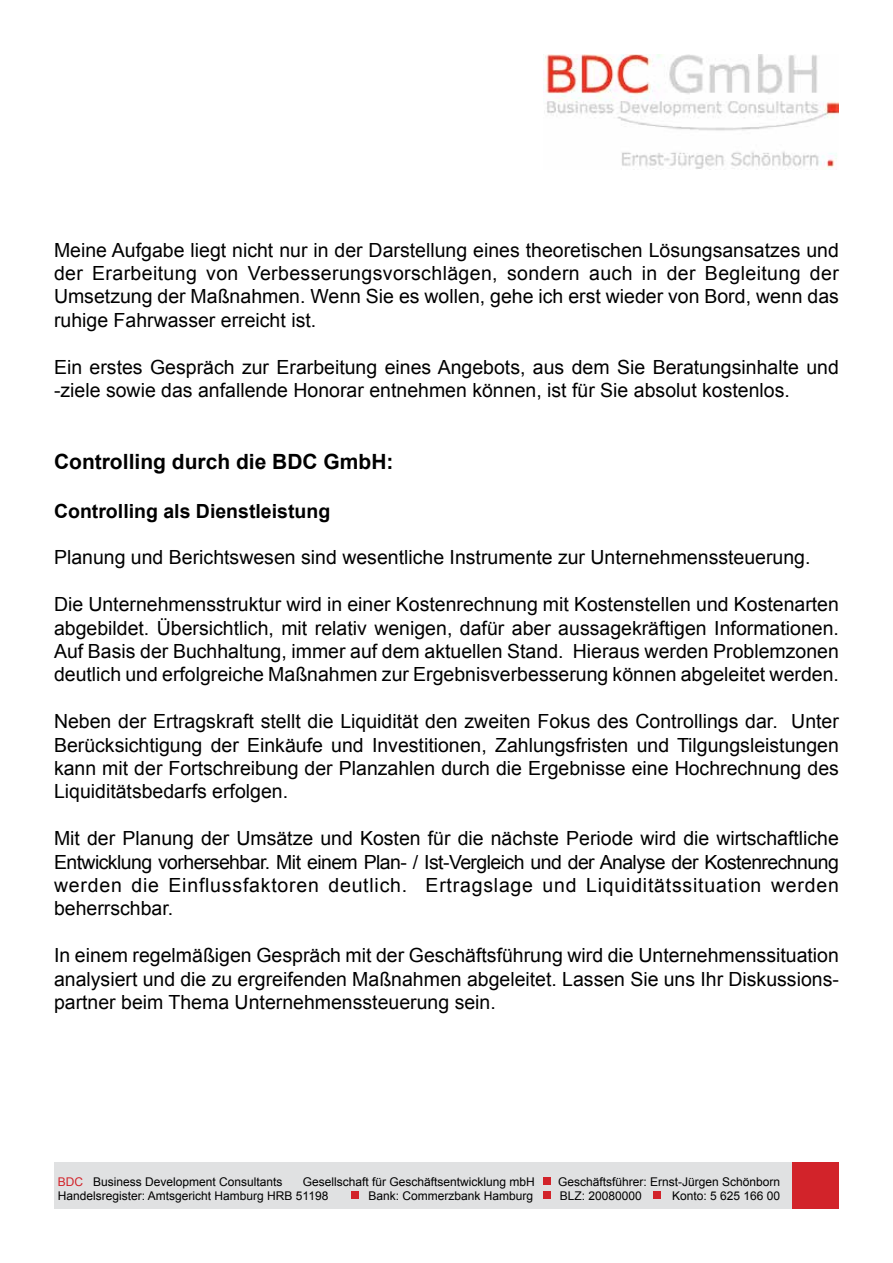
<style>
.page{position:relative;width:893px;height:1263px;background:#fff}
.page>*{position:absolute;margin:0;border:0;box-sizing:border-box;transform-origin:0 0}
.t1{font:700 21px "Arial";color:#000}
.t2{font:19.5px/23.4px "Arial";color:#000;text-align:justify}
.t3{font:700 19.5px "Arial";color:#000}
.t4{font:12px "Arial";color:#000}
.s1{color:#d2232a}
</style>
<div class="page">
<div style="left:55px;top:1162px;width:784px;height:47px;background:#e0e1e2"></div>
<div style="left:543px;top:1177px;width:7px;height:8px;background:#d2232a"></div>
<div style="left:351px;top:1192px;width:7px;height:7px;background:#d2232a"></div>
<div style="left:792px;top:1162px;width:47px;height:47px;background:#d2232a"></div>
<div style="left:543px;top:1192px;width:7px;height:7px;background:#d2232a"></div>
<div style="left:654px;top:1192px;width:7px;height:7px;background:#d2232a"></div>
<img style="left:543px;top:54px;width:296px;height:116px">
<p class="t2" style="left:54px;top:238px;width:786px">Meine Aufgabe liegt nicht nur in der Darstellung eines theoretischen Lösungsansatzes und der Erarbeitung von Verbesserungsvorschlägen, sondern auch in der Begleitung der Umsetzung der Maßnahmen. Wenn Sie es wollen, gehe ich erst wieder von Bord, wenn das ruhige Fahrwasser erreicht ist.</p>
<p class="t2" style="left:54px;top:355px;width:786px">Ein erstes Gespräch zur Erarbeitung eines Angebots, aus dem Sie Beratungsinhalte und -ziele sowie das anfallende Honorar entnehmen können, ist für Sie absolut kostenlos.</p>
<p class="t1" style="left:54px;top:448px;width:341px">Controlling durch die BDC GmbH:</p>
<p class="t3" style="left:54px;top:498px;width:278px">Controlling als Dienstleistung</p>
<p class="t2" style="left:54px;top:546px;width:758px">Planung und Berichtswesen sind wesentliche Instrumente zur Unternehmenssteuerung.</p>
<p class="t2" style="left:54px;top:593px;width:786px">Die Unternehmensstruktur wird in einer Kostenrechnung mit Kostenstellen und Kostenarten abgebildet. Übersichtlich, mit relativ wenigen, dafür aber aussagekräftigen Informationen.<br>Auf Basis der Buchhaltung, immer auf dem aktuellen Stand. Hieraus werden Problemzonen deutlich und erfolgreiche Maßnahmen zur Ergebnisverbesserung können abgeleitet werden.</p>
<p class="t2" style="left:54px;top:710px;width:786px">Neben der Ertragskraft stellt die Liquidität den zweiten Fokus des Controllings dar. Unter Berücksichtigung der Einkäufe und Investitionen, Zahlungsfristen und Tilgungsleistungen kann mit der Fortschreibung der Planzahlen durch die Ergebnisse eine Hochrechnung des Liquiditätsbedarfs erfolgen.</p>
<p class="t2" style="left:54px;top:827px;width:786px">Mit der Planung der Umsätze und Kosten für die nächste Periode wird die wirtschaftliche Entwicklung vorhersehbar. Mit einem Plan- / Ist-Vergleich und der Analyse der Kostenrechnung werden die Einflussfaktoren deutlich. Ertragslage und Liquiditätssituation werden beherrschbar.</p>
<p class="t2" style="left:54px;top:944px;width:786px">In einem regelmäßigen Gespräch mit der Geschäftsführung wird die Unternehmenssituation analysiert und die zu ergreifenden Maßnahmen abgeleitet. Lassen Sie uns Ihr Diskussions&shy;partner beim Thema Unternehmenssteuerung sein.</p>
<p class="t4" style="left:58px;top:1173px;width:226px"><span class="s1">BDC</span> Business Development Consultants</p>
<p class="t4" style="left:303px;top:1173px;width:234px">Gesellschaft für Geschäftsentwicklung mbH</p>
<p class="t4" style="left:558px;top:1173px;width:224px">Geschäftsführer: Ernst-Jürgen Schönborn</p>
<p class="t4" style="left:58px;top:1188px;width:272px">Handelsregister: Amtsgericht Hamburg HRB 51198</p>
<p class="t4" style="left:368px;top:1188px;width:166px">Bank: Commerzbank Hamburg</p>
<p class="t4" style="left:560px;top:1188px;width:84px">BLZ: 20080000</p>
<p class="t4" style="left:672px;top:1188px;width:110px">Konto: 5 625 166 00</p>
</div>
